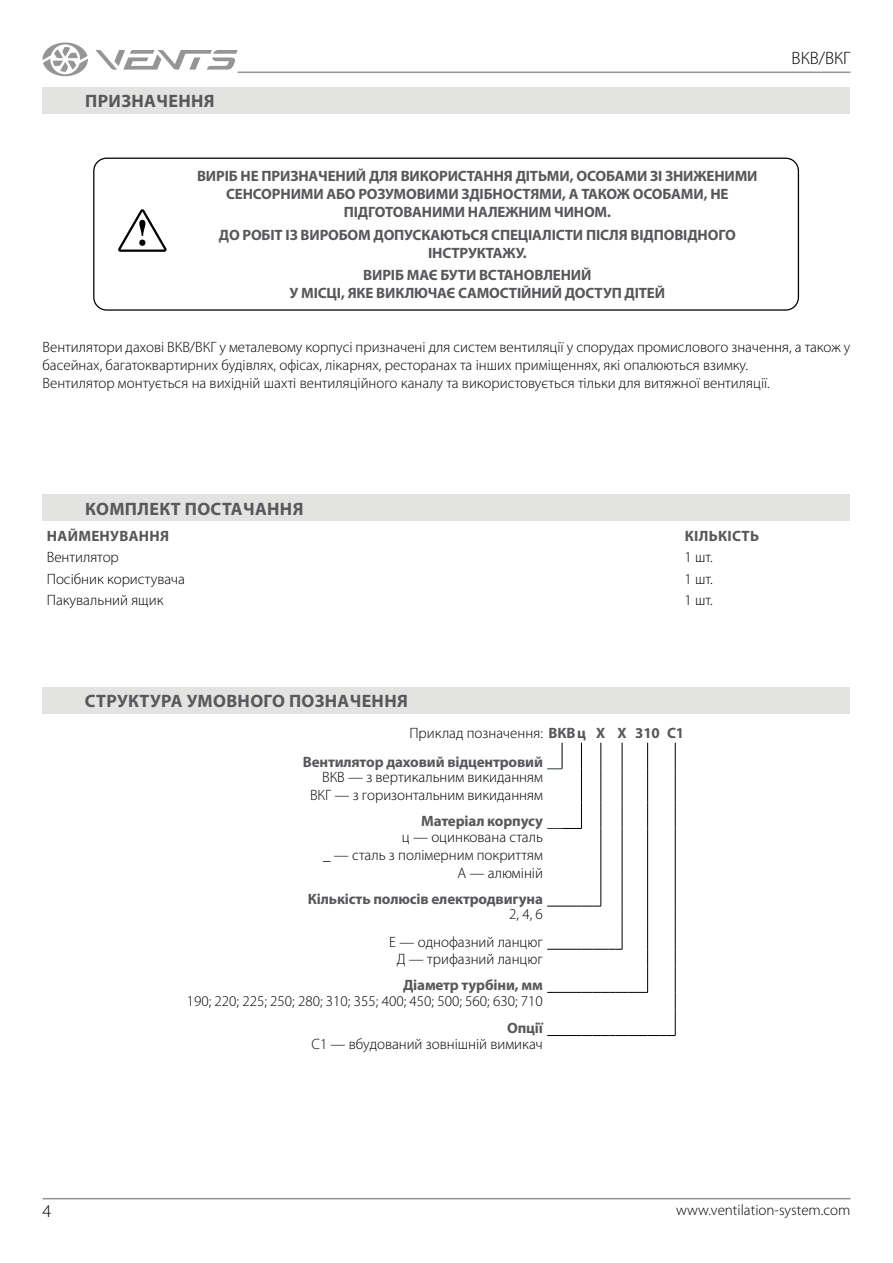
<style>
.page{position:relative;width:893px;height:1263px;background:#fff}
.page>*{position:absolute;margin:0;border:0;box-sizing:border-box;transform-origin:0 0}
.t1{font:700 18px "Myriad Pro";letter-spacing:.02em;color:#58595c}
.t2{font:300 18px "Myriad Pro";color:#000}
.t3{font:300 15px/18px "Myriad Pro";color:#000;text-align:right}
.t4{font:700 15px/18px "Myriad Pro";letter-spacing:-.01em;color:#57585b;text-align:center}
.t5{font:700 15px "Myriad Pro";letter-spacing:.02em;color:#57585b}
.s1{font-weight:300;color:#000}
</style>
<div class="page">
<hr style="left:43px;top:1198px;width:807px;height:1px;background:#939597">
<hr style="left:238px;top:72px;width:612px;height:1px;background:#939597">
<svg style="left:95px;top:50px;width:143px;height:20px"></svg>
<svg style="left:43px;top:43px;width:45px;height:33px"></svg>
<div style="left:93px;top:158px;width:706px;height:153px;border:1px solid #000;border-radius:13px"></div>
<svg style="left:118px;top:209px;width:49px;height:43px"></svg>
<svg style="left:581px;top:743px;width:1px;height:26px"></svg>
<hr style="left:581px;top:769px;width:1px;height:33px;background:#000">
<svg style="left:547px;top:743px;width:16px;height:26px"></svg>
<svg style="left:601px;top:743px;width:1px;height:26px"></svg>
<hr style="left:601px;top:769px;width:1px;height:33px;background:#000">
<svg style="left:601px;top:802px;width:1px;height:26px"></svg>
<hr style="left:601px;top:828px;width:1px;height:52px;background:#000">
<svg style="left:547px;top:802px;width:35px;height:27px"></svg>
<svg style="left:647px;top:743px;width:1px;height:26px"></svg>
<hr style="left:647px;top:769px;width:1px;height:33px;background:#000">
<svg style="left:647px;top:802px;width:1px;height:26px"></svg>
<hr style="left:647px;top:828px;width:1px;height:52px;background:#000">
<svg style="left:675px;top:743px;width:1px;height:26px"></svg>
<hr style="left:675px;top:769px;width:1px;height:33px;background:#000">
<svg style="left:675px;top:802px;width:1px;height:26px"></svg>
<hr style="left:675px;top:828px;width:1px;height:52px;background:#000">
<svg style="left:622px;top:743px;width:1px;height:26px"></svg>
<hr style="left:622px;top:769px;width:1px;height:33px;background:#000">
<svg style="left:622px;top:802px;width:1px;height:26px"></svg>
<hr style="left:622px;top:828px;width:1px;height:52px;background:#000">
<svg style="left:547px;top:880px;width:129px;height:156px"></svg>
<div style="left:43px;top:87px;width:807px;height:27px;background:#e3e3e2"></div>
<div style="left:43px;top:495px;width:807px;height:26px;background:#e3e3e2"></div>
<div style="left:42px;top:687px;width:808px;height:27px;background:#e3e3e2"></div>
<p class="t1" style="left:85px;top:92px;width:131px">ПРИЗНАЧЕННЯ</p>
<p class="t4" style="left:197px;top:168px;width:562px">ВИРІБ НЕ ПРИЗНАЧЕНИЙ ДЛЯ ВИКОРИСТАННЯ ДІТЬМИ, ОСОБАМИ ЗІ ЗНИЖЕНИМИ<br>СЕНСОРНИМИ АБО РОЗУМОВИМИ ЗДІБНОСТЯМИ, А ТАКОЖ ОСОБАМИ, НЕ<br>ПІДГОТОВАНИМИ НАЛЕЖНИМ ЧИНОМ.</p>
<p class="t4" style="left:219px;top:226px;width:518px">ДО РОБІТ ІЗ ВИРОБОМ ДОПУСКАЮТЬСЯ СПЕЦІАЛІСТИ ПІСЛЯ ВІДПОВІДНОГО<br>ІНСТРУКТАЖУ.</p>
<p class="t4" style="left:290px;top:266px;width:377px">ВИРІБ МАЄ БУТИ ВСТАНОВЛЕНИЙ<br>У МІСЦІ, ЯКЕ ВИКЛЮЧАЄ САМОСТІЙНИЙ ДОСТУП ДІТЕЙ</p>
<p class="t2" style="left:792px;top:49px;width:60px">ВКВ/ВКГ</p>
<p class="t3" style="left:43px;top:338px;width:809px;text-align:left">Вентилятори дахові ВКВ/ВКГ у металевому корпусі призначені для систем вентиляції у спорудах промислового значення, а також у басейнах, багатоквартирних будівлях, офісах, лікарнях, ресторанах та інших приміщеннях, які опалюються взимку.<br>Вентилятор монтується на вихідній шахті вентиляційного каналу та використовується тільки для витяжної вентиляції.</p>
<p class="t1" style="left:85px;top:499px;width:220px">КОМПЛЕКТ ПОСТАЧАННЯ</p>
<p class="t5" style="left:47px;top:528px;width:124px">НАЙМЕНУВАННЯ</p>
<p class="t5" style="left:685px;top:528px;width:76px">КІЛЬКІСТЬ</p>
<p class="t3" style="left:47px;top:549px;width:74px">Вентилятор</p>
<p class="t3" style="left:685px;top:549px;width:30px">1 шт.</p>
<p class="t3" style="left:47px;top:570px;width:140px">Посібник користувача</p>
<p class="t3" style="left:685px;top:570px;width:30px">1 шт.</p>
<p class="t3" style="left:47px;top:591px;width:118px">Пакувальний ящик</p>
<p class="t3" style="left:685px;top:591px;width:30px">1 шт.</p>
<p class="t1" style="left:85px;top:692px;width:325px">СТРУКТУРА УМОВНОГО ПОЗНАЧЕННЯ</p>
<p class="t2" style="left:43px;top:1201px;width:10px">4</p>
<p class="t4" style="left:303px;top:720px;width:383px;line-height:28.2px;text-align:left;text-indent:107px"><span class="s1">Приклад позначення:</span> ВКВ ц X X 310 С1<br>Вентилятор даховий відцентровий</p>
<p class="t3" style="left:310px;top:768px;width:234px">ВКВ — з вертикальним викиданням<br>ВКГ — з горизонтальним викиданням</p>
<p class="t4" style="left:421px;top:813px;width:123px">Матеріал корпусу</p>
<p class="t3" style="left:323px;top:828px;width:221px">ц — оцинкована сталь<br>_ — сталь з полімерним покриттям<br>А — алюміній</p>
<p class="t4" style="left:308px;top:890px;width:236px">Кількість полюсів електродвигуна</p>
<p class="t3" style="left:389px;top:901px;width:155px;line-height:27.6px">2, 4, 6<br>Е — однофазний ланцюг</p>
<p class="t3" style="left:397px;top:950px;width:148px">Д — трифазний ланцюг</p>
<p class="t4" style="left:403px;top:976px;width:141px">Діаметр турбіни, мм</p>
<p class="t3" style="left:187px;top:992px;width:358px">190; 220; 225; 250; 280; 310; 355; 400; 450; 500; 560; 630; 710</p>
<p class="t4" style="left:507px;top:1020px;width:37px">Опції</p>
<p class="t3" style="left:311px;top:1035px;width:233px">С1 — вбудований зовнішній вимикач</p>
<p class="t3" style="left:676px;top:1201px;width:176px">www.ventilation-system.com</p>
</div>
